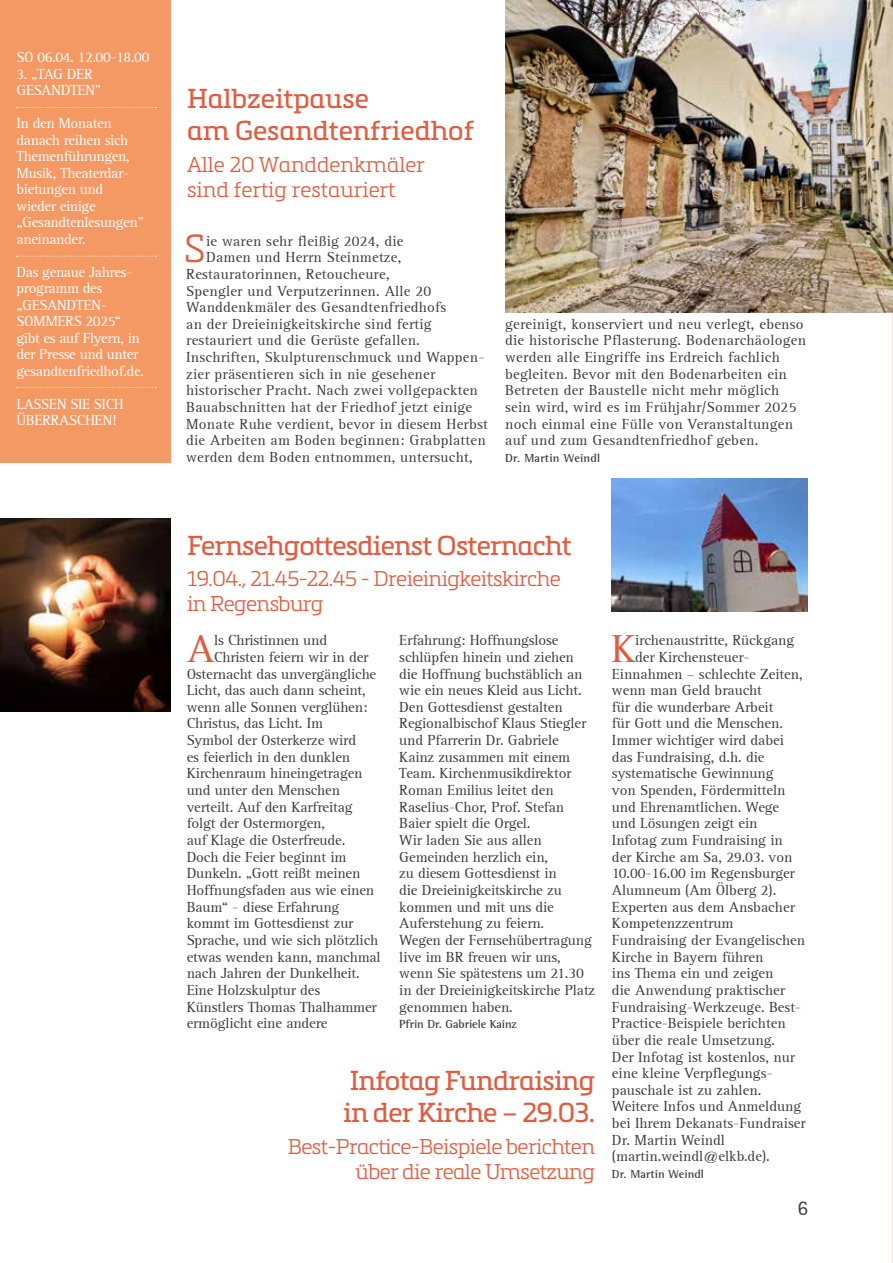
<style>
.page{position:relative;width:893px;height:1263px;background:#fff}
.page>*{position:absolute;margin:0;border:0;box-sizing:border-box;transform-origin:0 0}
.t1{font:40.05px "Rotis Serif";color:#df5c41}
.t2{font:300 38.4px "Metronic Slab Pro";color:#df5c41}
.t3{font:27px/32.4px "Metronic Slab Pro";letter-spacing:-.025em;color:#df5c41}
.t4{font:27px/32.4px "Metronic Slab Pro";color:#df5c41}
.t5{font:300 21px/25.2px "Metronic Slab Pro";letter-spacing:-.025em;color:#df5c41}
.t6{font:300 21px/25.2px "Metronic Slab Pro";color:#df5c41}
.t7{font:21px "Rotis Sans Serif 55";color:#3c3c3b}
.t8{font:15px/16.6px "Rotis Serif";letter-spacing:-.005em;color:#3c3c3b}
.t9{font:15px/16.6px "Rotis Serif";letter-spacing:.015em;color:#3c3c3b}
.t10{font:15px/16.5px "Rotis Serif";letter-spacing:-.025em;color:#fff}
.t11{font:700 12px "Rotis Semi Serif";color:#3c3c3b}
</style>
<div class="page">
<hr style="left:892px;top:0;width:1px;height:1263px;background:#fae2d7">
<img style="left:505px;top:0;width:388px;height:312px">
<img style="left:0;top:518px;width:170px;height:193px">
<div style="left:0;top:0;width:170px;height:462px;background:#f49963"></div>
<img style="left:612px;top:479px;width:196px;height:133px">
<svg style="left:17px;top:107px;width:140px;height:1px"></svg>
<svg style="left:17px;top:256px;width:140px;height:1px"></svg>
<svg style="left:17px;top:387px;width:140px;height:1px"></svg>
<p class="t10" style="left:17px;top:49px;width:134px">SO 06.04. 12.00-18.00</p>
<p class="t10" style="left:17px;top:66px;width:86px">3. „TAG DER<br>GESANDTEN"</p>
<p class="t10" style="left:17px;top:115px;width:128px">In den Monaten danach reihen sich<br>Themenführungen,<br>Musik, Theaterdar&shy;bietungen und wieder einige „Gesandtenlesungen" aneinander.</p>
<p class="t10" style="left:17px;top:264px;width:129px">Das genaue Jahres&shy;programm des „GESANDTEN-<br>SOMMERS 2025“ gibt es auf Flyern, in der Presse und unter gesandtenfriedhof.de.</p>
<p class="t10" style="left:17px;top:396px;width:109px">LASSEN SIE SICH<br>ÜBERRASCHEN!</p>
<h3 class="t4" style="left:187px;top:81px;width:288px">Halbzeitpause<br>am Gesandtenfriedhof</h3>
<h3 class="t6" style="left:187px;top:151px;width:239px">Alle 20 Wanddenkmäler sind fertig restauriert</h3>
<h2 class="t2" style="left:184px;top:223px;width:23px">S</h2>
<p class="t9" style="left:206px;top:233px;width:199px">ie waren sehr fleißig 2024, die</p>
<p class="t9" style="left:206px;top:249px;width:197px">Damen und Herrn Steinmetze,</p>
<p class="t9" style="left:186px;top:266px;width:205px">Restauratorinnen, Retoucheure,</p>
<p class="t9" style="left:186px;top:283px;width:247px">Spengler und Verputzerinnen. Alle 20</p>
<p class="t9" style="left:186px;top:299px;width:262px">Wanddenkmäler des Gesandtenfriedhofs</p>
<p class="t9" style="left:186px;top:316px;width:247px">an der Dreieinigkeitskirche sind fertig</p>
<p class="t9" style="left:186px;top:333px;width:235px">restauriert und die Gerüste gefallen.</p>
<p class="t9" style="left:186px;top:349px;width:300px">Inschriften, Skulpturenschmuck und Wappen-</p>
<p class="t9" style="left:186px;top:366px;width:251px">zier präsentieren sich in nie gesehener</p>
<p class="t9" style="left:186px;top:383px;width:293px">historischer Pracht. Nach zwei vollgepackten</p>
<p class="t9" style="left:186px;top:399px;width:287px">Bauabschnitten hat der Friedhof jetzt einige</p>
<p class="t9" style="left:186px;top:416px;width:303px">Monate Ruhe verdient, bevor in diesem Herbst</p>
<p class="t9" style="left:186px;top:432px;width:301px">die Arbeiten am Boden beginnen: Grabplatten</p>
<p class="t9" style="left:186px;top:449px;width:288px">werden dem Boden entnommen, untersucht,</p>
<p class="t9" style="left:505px;top:316px;width:302px">gereinigt, konserviert und neu verlegt, ebenso die historische Pflasterung. Bodenarchäologen werden alle Eingriffe ins Erdreich fachlich begleiten. Bevor mit den Bodenarbeiten ein Betreten der Baustelle nicht mehr möglich sein wird, wird es im Frühjahr/Sommer 2025 noch einmal eine Fülle von Veranstaltungen auf und zum Gesandtenfriedhof geben.</p>
<p class="t11" style="left:505px;top:451px;width:96px">Dr. Martin Weindl</p>
<h3 class="t3" style="left:187px;top:528px;width:386px">Fernsehgottesdienst Osternacht</h3>
<h3 class="t5" style="left:187px;top:565px;width:375px">19.04., 21.45-22.45 - Dreieinigkeitskirche in Regensburg</h3>
<h1 class="t1" style="left:187px;top:626px;width:29px">A</h1>
<p class="t8" style="left:214px;top:632px;width:115px">ls Christinnen und</p>
<p class="t8" style="left:214px;top:649px;width:156px">Christen feiern wir in der</p>
<p class="t8" style="left:187px;top:666px;width:191px">Osternacht das unvergängliche</p>
<p class="t8" style="left:187px;top:682px;width:181px">Licht, das auch dann scheint,</p>
<p class="t8" style="left:187px;top:699px;width:182px">wenn alle Sonnen verglühen:</p>
<p class="t8" style="left:187px;top:716px;width:138px">Christus, das Licht. Im</p>
<p class="t8" style="left:187px;top:732px;width:171px">Symbol der Osterkerze wird</p>
<p class="t8" style="left:187px;top:749px;width:165px">es feierlich in den dunklen</p>
<p class="t8" style="left:187px;top:765px;width:177px">Kirchenraum hineingetragen</p>
<p class="t8" style="left:187px;top:782px;width:155px">und unter den Menschen</p>
<p class="t8" style="left:187px;top:799px;width:167px">verteilt. Auf den Karfreitag</p>
<p class="t8" style="left:187px;top:815px;width:140px">folgt der Ostermorgen,</p>
<p class="t8" style="left:187px;top:832px;width:160px">auf Klage die Osterfreude.</p>
<p class="t8" style="left:187px;top:849px;width:161px">Doch die Feier beginnt im</p>
<p class="t8" style="left:187px;top:865px;width:175px">Dunkeln. „Gott reißt meinen</p>
<p class="t8" style="left:187px;top:882px;width:189px">Hoffnungsfaden aus wie einen</p>
<p class="t8" style="left:187px;top:899px;width:154px">Baum“ - diese Erfahrung</p>
<p class="t8" style="left:187px;top:915px;width:168px">kommt im Gottesdienst zur</p>
<p class="t8" style="left:187px;top:932px;width:193px">Sprache, und wie sich plötzlich</p>
<p class="t8" style="left:187px;top:949px;width:196px">etwas wenden kann, manchmal</p>
<p class="t8" style="left:187px;top:965px;width:174px">nach Jahren der Dunkelheit.</p>
<p class="t8" style="left:187px;top:982px;width:135px">Eine Holzskulptur des</p>
<p class="t8" style="left:187px;top:999px;width:192px">Künstlers Thomas Thalhammer</p>
<p class="t8" style="left:187px;top:1015px;width:142px">ermöglicht eine andere</p>
<p class="t8" style="left:399px;top:632px;width:197px">Erfahrung: Hoffnungslose schlüpfen hinein und ziehen die Hoffnung buchstäblich an wie ein neues Kleid aus Licht.<br>Den Gottesdienst gestalten<br>Regionalbischof Klaus Stiegler und Pfarrerin Dr. Gabriele<br>Kainz zusammen mit einem<br>Team. Kirchenmusikdirektor<br>Roman Emilius leitet den<br>Raselius-Chor, Prof. Stefan<br>Baier spielt die Orgel.<br>Wir laden Sie aus allen<br>Gemeinden herzlich ein,<br>zu diesem Gottesdienst in<br>die Dreieinigkeitskirche zu kommen und mit uns die<br>Auferstehung zu feiern.<br>Wegen der Fernsehübertragung live im BR freuen wir uns, wenn Sie spätestens um 21.30 in der Dreieinigkeitskirche Platz genommen haben.</p>
<p class="t11" style="left:399px;top:1017px;width:119px">Pfrin Dr. Gabriele Kainz</p>
<h3 class="t3" style="left:343px;top:1063px;width:253px">Infotag Fundraising in der Kirche – 29.03.</h3>
<h3 class="t5" style="left:288px;top:1133px;width:309px;text-align:right">Best-Practice-Beispiele berichten über die reale Umsetzung</h3>
<h1 class="t1" style="left:612px;top:626px;width:26px">K</h1>
<p class="t8" style="left:635px;top:632px;width:161px">irchenaustritte, Rückgang</p>
<p class="t8" style="left:635px;top:649px;width:116px">der Kirchensteuer-</p>
<p class="t8" style="left:612px;top:666px;width:192px">Einnahmen – schlechte Zeiten,</p>
<p class="t8" style="left:612px;top:682px;width:152px">wenn man Geld braucht</p>
<p class="t8" style="left:612px;top:699px;width:163px">für die wunderbare Arbeit</p>
<p class="t8" style="left:612px;top:716px;width:173px">für Gott und die Menschen.</p>
<p class="t8" style="left:612px;top:732px;width:173px">Immer wichtiger wird dabei</p>
<p class="t8" style="left:612px;top:749px;width:154px">das Fundraising, d.h. die</p>
<p class="t8" style="left:612px;top:765px;width:163px">systematische Gewinnung</p>
<p class="t8" style="left:612px;top:782px;width:175px">von Spenden, Fördermitteln</p>
<p class="t8" style="left:612px;top:799px;width:169px">und Ehrenamtlichen. Wege</p>
<p class="t8" style="left:612px;top:815px;width:147px">und Lösungen zeigt ein</p>
<p class="t8" style="left:612px;top:832px;width:172px">Infotag zum Fundraising in</p>
<p class="t8" style="left:612px;top:849px;width:182px">der Kirche am Sa, 29.03. von</p>
<p class="t8" style="left:612px;top:865px;width:184px">10.00-16.00 im Regensburger</p>
<p class="t8" style="left:612px;top:882px;width:166px">Alumneum (Am Ölberg 2).</p>
<p class="t8" style="left:612px;top:899px;width:184px">Experten aus dem Ansbacher</p>
<p class="t8" style="left:612px;top:915px;width:123px">Kompetenzzentrum</p>
<p class="t8" style="left:612px;top:932px;width:195px">Fundraising der Evangelischen</p>
<p class="t8" style="left:612px;top:949px;width:153px">Kirche in Bayern führen</p>
<p class="t8" style="left:612px;top:965px;width:163px">ins Thema ein und zeigen</p>
<p class="t8" style="left:612px;top:982px;width:175px">die Anwendung praktischer</p>
<p class="t8" style="left:612px;top:999px;width:191px">Fundraising-Werkzeuge. Best-</p>
<p class="t8" style="left:612px;top:1015px;width:175px">Practice-Beispiele berichten</p>
<p class="t8" style="left:612px;top:1032px;width:165px">über die reale Umsetzung.</p>
<p class="t8" style="left:612px;top:1049px;width:185px">Der Infotag ist kostenlos, nur</p>
<p class="t8" style="left:612px;top:1065px;width:162px">eine kleine Verpflegungs-</p>
<p class="t8" style="left:612px;top:1082px;width:151px">pauschale ist zu zahlen.</p>
<p class="t8" style="left:612px;top:1098px;width:191px">Weitere Infos und Anmeldung</p>
<p class="t8" style="left:612px;top:1115px;width:195px">bei Ihrem Dekanats-Fundraiser</p>
<p class="t8" style="left:612px;top:1132px;width:115px">Dr. Martin Weindl</p>
<p class="t8" style="left:612px;top:1148px;width:159px">(martin.weindl@elkb.de).</p>
<p class="t11" style="left:612px;top:1167px;width:94px">Dr. Martin Weindl</p>
<h3 class="t7" style="left:797px;top:1195px;width:12px">6</h3>
</div>
